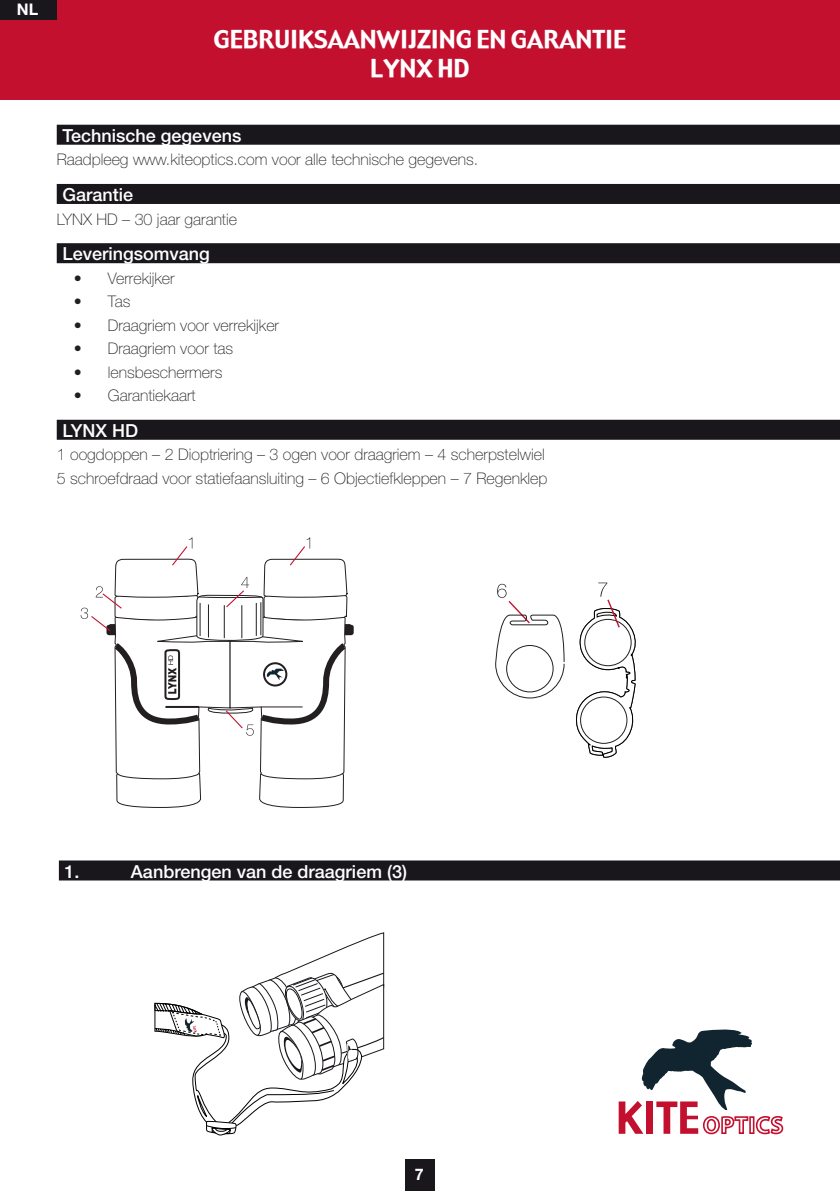
<style>
.page{position:relative;width:840px;height:1191px;background:#fff}
.page>*{position:absolute;margin:0;border:0;box-sizing:border-box;transform-origin:0 0}
.t1{font:24.2px "Gadget";color:#fff}
.subhoofding{font:500 18px "Helvetica Neue LT Std";color:#fff}
.body{font:100 16px "Helvetica Neue LT Std";color:#231f20}
.opsomming{font:100 16px "Helvetica Neue LT Std";color:#231f20}
.body-2{font:700 16px "Helvetica Neue LT Std";color:#fff}
</style>
<div class="page">
<div style="left:0;top:0;width:839px;height:99px;background:#c3102f"></div>
<div style="left:57px;top:125px;width:782px;height:20px;background:#1a171c"></div>
<div style="left:57px;top:184px;width:782px;height:20px;background:#1a171c"></div>
<div style="left:57px;top:243px;width:782px;height:20px;background:#1a171c"></div>
<div style="left:57px;top:420px;width:782px;height:20px;background:#1a171c"></div>
<div style="left:59px;top:860px;width:780px;height:20px;background:#1a171c"></div>
<svg style="left:618px;top:1029px;width:165px;height:106px"></svg>
<svg style="left:154px;top:932px;width:231px;height:203px"></svg>
<div style="left:0;top:0;width:56px;height:20px;background:#1a171c"></div>
<div style="left:404px;top:1159px;width:30px;height:32px;background:#1a171c"></div>
<svg style="left:576px;top:582px;width:60px;height:176px"></svg>
<svg style="left:80px;top:537px;width:274px;height:344px"></svg>
<svg style="left:495px;top:584px;width:69px;height:115px"></svg>
<p class="body-2" style="left:17px;top:0;width:23px">NL</p>
<p class="t1" style="left:213px;top:23px;width:414px">GEBRUIKSAANWIJZING EN GARANTIE</p>
<p class="t1" style="left:370px;top:52px;width:101px">LYNX HD</p>
<p class="subhoofding" style="left:62px;top:125px;width:180px">Technische gegevens</p>
<p class="body" style="left:57px;top:150px;width:423px">Raadpleeg www.kiteoptics.com voor alle technische gegevens.</p>
<p class="subhoofding" style="left:62px;top:184px;width:72px">Garantie</p>
<p class="body" style="left:57px;top:210px;width:182px">LYNX HD – 30 jaar garantie</p>
<p class="subhoofding" style="left:62px;top:243px;width:149px">Leveringsomvang</p>
<p class="opsomming" style="left:74px;top:269px;width:102px">• Verrekijker</p>
<p class="opsomming" style="left:74px;top:292px;width:58px">• Tas</p>
<p class="opsomming" style="left:74px;top:316px;width:207px">• Draagriem voor verrekijker</p>
<p class="opsomming" style="left:74px;top:339px;width:161px">• Draagriem voor tas</p>
<p class="opsomming" style="left:74px;top:363px;width:150px">• lensbeschermers</p>
<p class="opsomming" style="left:74px;top:386px;width:123px">• Garantiekaart</p>
<p class="subhoofding" style="left:62px;top:420px;width:77px">LYNX HD</p>
<p class="body" style="left:57px;top:445px;width:489px">1 oogdoppen – 2 Dioptriering – 3 ogen voor draagriem – 4 scherpstelwiel</p>
<p class="body" style="left:57px;top:469px;width:492px">5 schroefdraad voor statiefaansluiting – 6 Objectiefkleppen – 7 Regenklep</p>
<p class="subhoofding" style="left:64px;top:860px;width:17px">1.</p>
<p class="subhoofding" style="left:131px;top:860px;width:277px">Aanbrengen van de draagriem (3)</p>
<p class="body-2" style="left:414px;top:1164px;width:10px">7</p>
</div>
